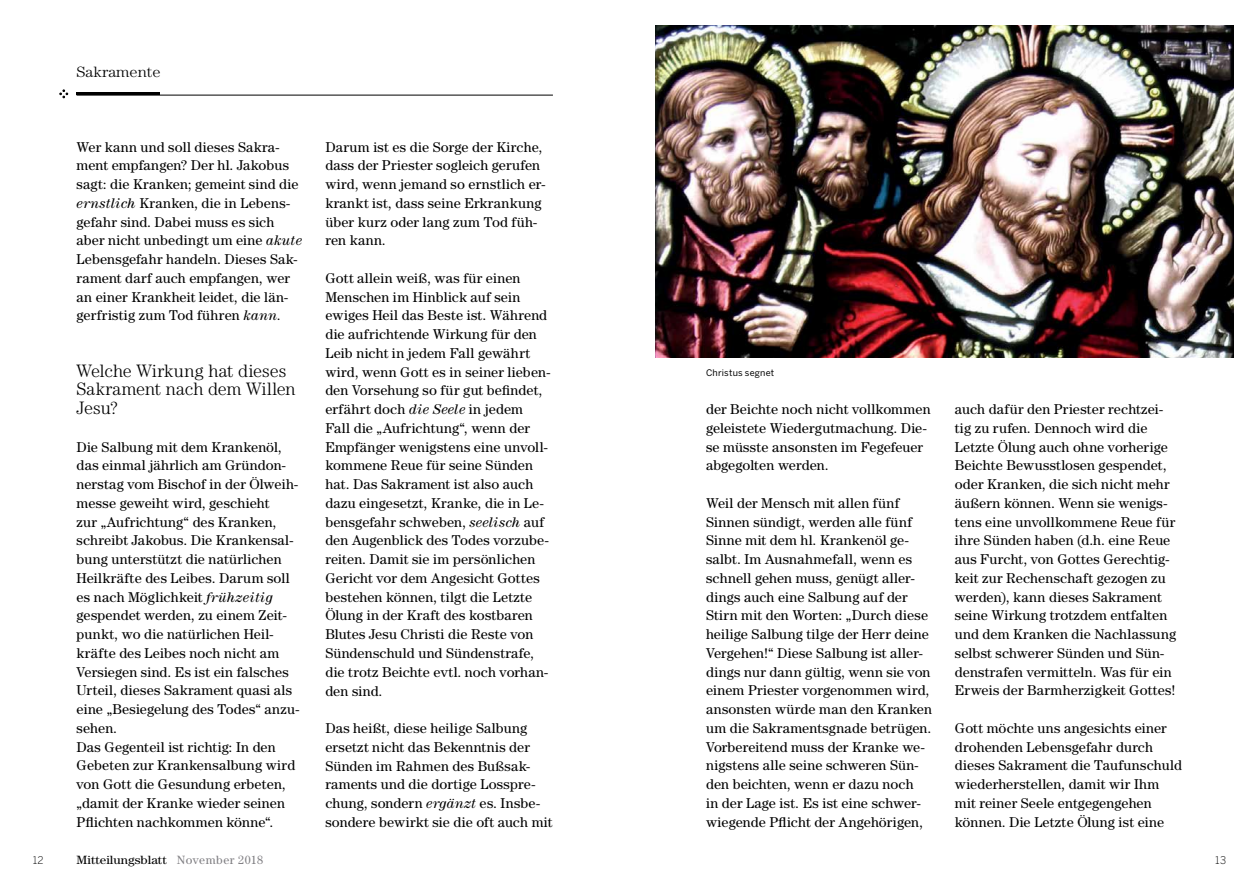
<style>
.page{position:relative;width:1259px;height:893px;background:#fff}
.page>*{position:absolute;margin:0;border:0;box-sizing:border-box;transform-origin:0 0}
.t1{font:300 18px/18.8px "Century Std";color:#000}
.t2{font:300 15px "Century Std";color:#000;scale:1.09 1}
.t3{font:14.25px/18.8px "Century Std";letter-spacing:.01em;color:#000}
.t4{font:12px "Century Std";color:#000;scale:1.09 1}
.t5{font:300 10.5px "Benton Sans";color:#000}
.t6{font:9px "Benton Sans";letter-spacing:.02em;color:#000}
.s1{font-style:italic}
.s2{color:#807f83}
</style>
<div class="page">
<svg style="left:60px;top:90px;width:8px;height:8px"></svg>
<hr style="left:77px;top:95px;width:476px;height:1px;background:#000">
<img style="left:655px;top:26px;width:578px;height:332px">
<hr style="left:77px;top:93px;width:83px;height:2px;background:#000">
<p class="t2" style="left:77px;top:63px;width:79px">Sakramente</p>
<p class="t3" style="left:77px;top:137px;width:227px">Wer kann und soll dieses Sakra&shy;ment empfangen? Der hl. Jakobus sagt: die Kranken; gemeint sind die <span class="s1">ernstlich</span> Kranken, die in Lebens&shy;gefahr sind. Dabei muss es sich aber nicht unbedingt um eine <span class="s1">akute </span>Lebensgefahr handeln. Dieses Sak&shy;rament darf auch empfangen, wer an einer Krankheit leidet, die län&shy;gerfristig zum Tod führen <span class="s1">kann.</span></p>
<p class="t1" style="left:77px;top:361px;width:221px">Welche Wirkung hat dieses<br>Sakrament nach dem Willen<br>Jesu?</p>
<p class="t3" style="left:77px;top:437px;width:224px">Die Salbung mit dem Krankenöl, das einmal jährlich am Gründon&shy;nerstag vom Bischof in der Ölweih&shy;messe geweiht wird, geschieht<br>zur „Aufrichtung“ des Kranken, schreibt Jakobus. Die Krankensal&shy;bung unterstützt die natürlichen<br>Heilkräfte des Leibes. Darum soll es nach Möglichkeit <span class="s1">frühzeitig </span>gespendet werden, zu einem Zeit&shy;punkt, wo die natürlichen Heil&shy;kräfte des Leibes noch nicht am<br>Versiegen sind. Es ist ein falsches<br>Urteil, dieses Sakrament quasi als eine „Besiegelung des Todes“ anzu&shy;sehen.<br>Das Gegenteil ist richtig: In den<br>Gebeten zur Krankensalbung wird von Gott die Gesundung erbeten, „damit der Kranke wieder seinen<br>Pflichten nachkommen könne“.</p>
<p class="t3" style="left:325px;top:137px;width:221px">Darum ist es die Sorge der Kirche, dass der Priester sogleich gerufen wird, wenn jemand so ernstlich er&shy;krankt ist, dass seine Erkrankung über kurz oder lang zum Tod füh&shy;ren kann.</p>
<p class="t3" style="left:325px;top:268px;width:226px">Gott allein weiß, was für einen<br>Menschen im Hinblick auf sein ewiges Heil das Beste ist. Während die aufrichtende Wirkung für den<br>Leib nicht in jedem Fall gewährt wird, wenn Gott es in seiner lieben&shy;den Vorsehung so für gut befindet, erfährt doch <span class="s1">die Seele</span> in jedem<br>Fall die „Aufrichtung“, wenn der<br>Empfänger wenigstens eine unvoll&shy;kommene Reue für seine Sünden hat. Das Sakrament ist also auch dazu eingesetzt, Kranke, die in Le&shy;bensgefahr schweben, <span class="s1">seelisch</span> auf den Augenblick des Todes vorzube&shy;reiten. Damit sie im persönlichen<br>Gericht vor dem Angesicht Gottes bestehen können, tilgt die Letzte<br>Ölung in der Kraft des kostbaren<br>Blutes Jesu Christi die Reste von<br>Sündenschuld und Sündenstrafe, die trotz Beichte evtl. noch vorhan&shy;den sind.</p>
<p class="t3" style="left:325px;top:718px;width:229px">Das heißt, diese heilige Salbung ersetzt nicht das Bekenntnis der<br>Sünden im Rahmen des Bußsak&shy;raments und die dortige Losspre&shy;chung, sondern <span class="s1">ergänzt</span> es. Insbe&shy;sondere bewirkt sie die oft auch mit</p>
<p class="t6" style="left:706px;top:368px;width:70px">Christus segnet</p>
<p class="t3" style="left:706px;top:400px;width:226px">der Beichte noch nicht vollkommen geleistete Wiedergutmachung. Die&shy;se müsste ansonsten im Fegefeuer abgegolten werden.</p>
<p class="t3" style="left:706px;top:493px;width:227px">Weil der Mensch mit allen fünf Sinnen sündigt, werden alle fünf Sinne mit dem hl. Krankenöl ge&shy;salbt. Im Ausnahmefall, wenn es schnell gehen muss, genügt aller&shy;dings auch eine Salbung auf der Stirn mit den Worten: „Durch diese heilige Salbung tilge der Herr deine Vergehen!“ Diese Salbung ist aller&shy;dings nur dann gültig, wenn sie von einem Priester vorgenommen wird, ansonsten würde man den Kranken um die Sakramentsgnade betrügen.<br>Vorbereitend muss der Kranke we&shy;nigstens alle seine schweren Sün&shy;den beichten, wenn er dazu noch<br>in der Lage ist. Es ist eine schwer&shy;wiegende Pflicht der Angehörigen,</p>
<p class="t3" style="left:955px;top:400px;width:223px">auch dafür den Priester rechtzei&shy;tig zu rufen. Dennoch wird die Letzte Ölung auch ohne vorherige Beichte Bewusstlosen gespendet, oder Kranken, die sich nicht mehr äußern können. Wenn sie wenigs&shy;tens eine unvollkommene Reue für ihre Sünden haben (d.h. eine Reue aus Furcht, von Gottes Gerechtig&shy;keit zur Rechenschaft gezogen zu werden), kann dieses Sakrament seine Wirkung trotzdem entfalten und dem Kranken die Nachlassung selbst schwerer Sünden und Sün&shy;denstrafen vermitteln. Was für ein Erweis der Barmherzigkeit Gottes!</p>
<p class="t3" style="left:955px;top:718px;width:228px">Gott möchte uns angesichts einer drohenden Lebensgefahr durch dieses Sakrament die Taufunschuld wiederherstellen, damit wir Ihm mit reiner Seele entgegengehen können. Die Letzte Ölung ist eine</p>
<p class="t5" style="left:33px;top:854px;width:12px">12</p>
<p class="t4" style="left:77px;top:853px;width:173px">Mitteilungsblatt <span class="s2">November 2018</span></p>
<p class="t5" style="left:1215px;top:854px;width:12px">13</p>
</div>
